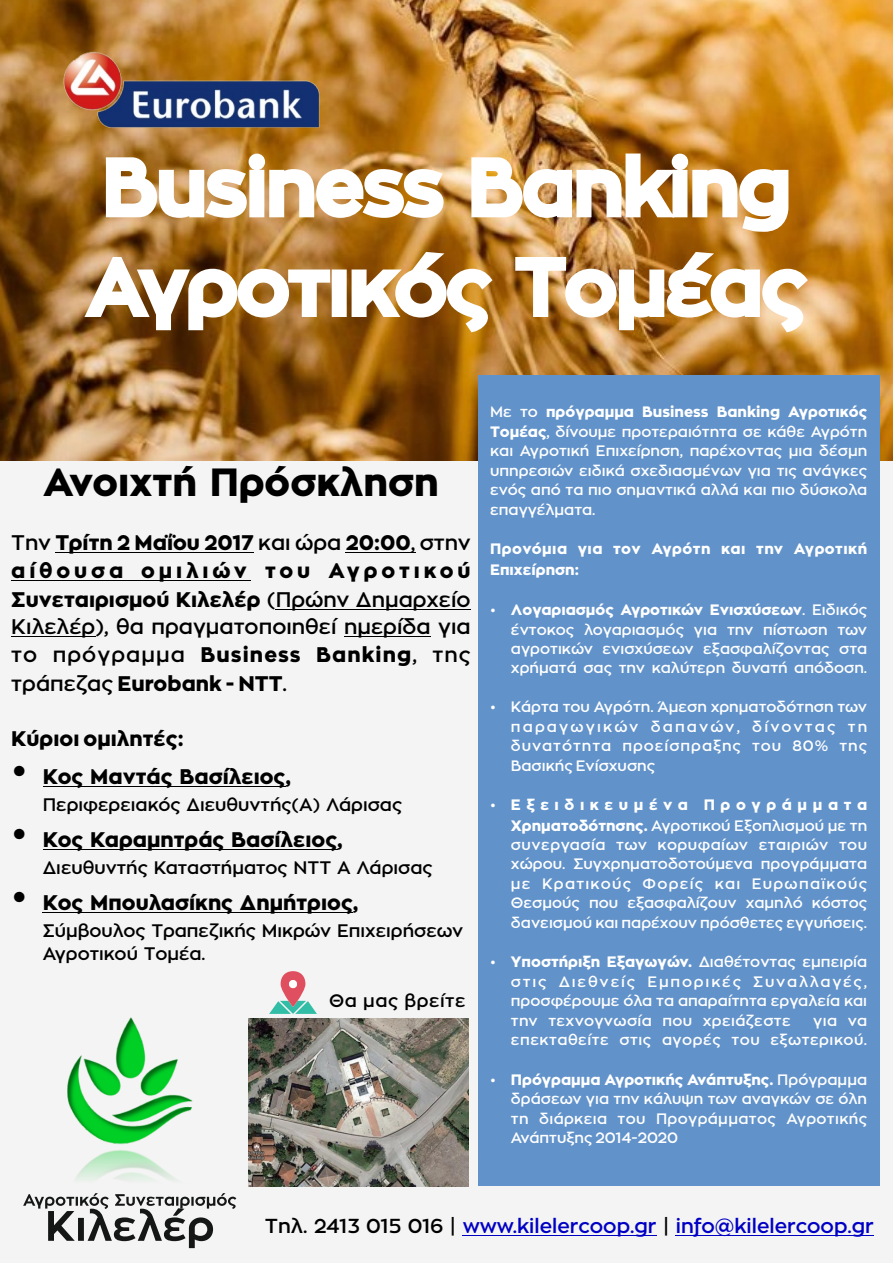
<style>
.page{position:relative;width:893px;height:1263px;background:#f4f4f4}
.page>*{position:absolute;margin:0;border:0;box-sizing:border-box;transform-origin:0 0}
.t1{font:800 39px "Zona Pro";color:#000}
.t2{font:800 21px/28.2px "Zona Pro";color:#000;text-align:justify}
.t3{font:600 20.1px "Zona Pro";color:#0000c4}
.t4{font:600 18px/23.2px "Zona Pro";color:#000}
.t5{font:600 18px "Zona Pro";letter-spacing:.025em;color:#000}
.t6{font:600 15px/19.6px "Zona Pro";color:#fff;text-align:justify}
.t7{font:800 15px/20.2px "Zona Pro";letter-spacing:.03em;color:#fff}
.t8{font:600 15px/19.4px "Zona Pro";letter-spacing:.035em;color:#fff;text-align:right}
.s1{font-weight:600}
.s2{font-weight:800}
.s3{color:#000}
</style>
<div class="page">
<img style="left:0;top:0;width:893px;height:460px">
<hr style="left:463px;top:1235px;width:194px;height:1px;background:#0000c4">
<hr style="left:676px;top:1235px;width:198px;height:1px;background:#0000c4">
<img style="left:38px;top:26px;width:284px;height:110px">
<svg style="left:80px;top:151px;width:732px;height:184px"></svg>
<img style="left:67px;top:1017px;width:125px;height:163px">
<svg style="left:23px;top:1193px;width:213px;height:55px"></svg>
<hr style="left:55px;top:552px;width:199px;height:1px;background:#000">
<hr style="left:346px;top:552px;width:65px;height:1px;background:#000">
<hr style="left:11px;top:580px;width:240px;height:1px;background:#000">
<hr style="left:276px;top:609px;width:195px;height:1px;background:#000">
<hr style="left:11px;top:636px;width:84px;height:1px;background:#000">
<hr style="left:344px;top:636px;width:87px;height:1px;background:#000">
<hr style="left:43px;top:786px;width:243px;height:1px;background:#000">
<hr style="left:43px;top:849px;width:294px;height:1px;background:#000">
<hr style="left:43px;top:912px;width:310px;height:1px;background:#000">
<div style="left:478px;top:376px;width:402px;height:810px;background:#6192ca"></div>
<img style="left:249px;top:1018px;width:219px;height:168px">
<svg style="left:269px;top:971px;width:48px;height:43px"></svg>
<div style="left:289px;top:980px;width:8px;height:8px;background:#fff;border-radius:50%"></div>
<h1 class="t1" style="left:43px;top:465px;width:397px">Ανοιχτή Πρόσκληση</h1>
<h2 class="t2" style="left:11px;top:530px;width:461px"><span class="s1">Την</span> Τρίτη 2 Μαΐου 2017 <span class="s1">και ώρα</span> 20:00<span class="s1">, στην </span>αίθουσα ομιλιών του Αγροτικού Συνεταιρισμού Κιλελέρ <span class="s1">(Πρώην Δημαρχείο Κιλελέρ), θα πραγματοποιηθεί ημερίδα για το πρόγραμμα</span> Business Banking<span class="s1">, της τράπεζας</span> Eurobank - NTT<span class="s1">.</span></h2>
<h2 class="t2" style="left:11px;top:726px;width:174px">Κύριοι ομιλητές:</h2>
<h2 class="t2" style="left:11px;top:763px;width:281px">• Κος Μαντάς Βασίλειος,</h2>
<p class="t4" style="left:43px;top:793px;width:361px">Περιφερειακός Διευθυντής(Α) Λάρισας</p>
<h2 class="t2" style="left:11px;top:826px;width:333px">• Κος Καραμητράς Βασίλειος,</h2>
<p class="t4" style="left:43px;top:857px;width:391px">Διευθυντής Καταστήματος ΝΤΤ Α Λάρισας</p>
<h2 class="t2" style="left:11px;top:890px;width:349px">• Κος Μπουλασίκης Δημήτριος,</h2>
<p class="t4" style="left:43px;top:920px;width:422px">Σύμβουλος Τραπεζικής Μικρών Επιχειρήσεων<br>Αγροτικού Τομέα.</p>
<p class="t5" style="left:329px;top:992px;width:138px">Θα μας βρείτε</p>
<p class="t6" style="left:490px;top:402px;width:379px">Με το <span class="s2">πρόγραµµα Business Banking Αγροτικός Τοµέας</span>, δίνουµε προτεραιότητα σε κάθε Αγρότη και Αγροτική Επιχείρηση, παρέχοντας µια δέσµη υπηρεσιών ειδικά σχεδιασµένων για τις ανάγκες ενός από τα πιο σηµαντικά αλλά και πιο δύσκολα επαγγέλµατα.</p>
<p class="t7" style="left:490px;top:540px;width:379px">Προνόµια για τον Αγρότη και την Αγροτική<br>Επιχείρηση:</p>
<p class="t6" style="left:511px;top:601px;width:358px;text-indent:-21px">• <span class="s2">Λογαριασµός Αγροτικών Ενισχύσεων</span>. Ειδικός έντοκος λογαριασµός για την πίστωση των αγροτικών ενισχύσεων εξασφαλίζοντας στα χρήµατά σας την καλύτερη δυνατή απόδοση.</p>
<p class="t6" style="left:511px;top:698px;width:358px;text-indent:-21px">• Κάρτα του Αγρότη. Άµεση χρηµατοδότηση των παραγωγικών δαπανών, δίνοντας τη δυνατότητα προείσπραξης του 80% της Βασικής Ενίσχυσης</p>
<p class="t6" style="left:511px;top:796px;width:358px;text-indent:-21px">• <span class="s2">Εξειδικευµένα Προγράµµατα Χρηµατοδότησης.</span> Αγροτικού Εξοπλισµού µε τη συνεργασία των κορυφαίων εταιριών του χώρου. Συγχρηµατοδοτούµενα προγράµµατα µε Κρατικούς Φορείς και Ευρωπαϊκούς Θεσµούς που εξασφαλίζουν χαµηλό κόστος δανεισµού και παρέχουν πρόσθετες εγγυήσεις.</p>
<p class="t6" style="left:511px;top:953px;width:358px;text-indent:-21px">• <span class="s2">Υποστήριξη Εξαγωγών.</span> ∆ιαθέτοντας εµπειρία στις ∆ιεθνείς Εµπορικές Συναλλαγές, προσφέρουµε όλα τα απαραίτητα εργαλεία και την τεχνογνωσία που χρειάζεστε</p>
<p class="t8" style="left:511px;top:1011px;width:358px">για να<br>επεκταθείτε στις αγορές του εξωτερικού.</p>
<p class="t6" style="left:511px;top:1070px;width:358px;text-indent:-21px">• <span class="s2">Πρόγραµµα Αγροτικής Ανάπτυξης.</span> Πρόγραµµα δράσεων για την κάλυψη των αναγκών σε όλη τη διάρκεια του Προγράµµατος Αγροτικής Ανάπτυξης 2014-2020</p>
<h3 class="t3" style="left:265px;top:1217px;width:611px"><span class="s3">Τηλ. 2413 015 016 |</span> www.kilelercoop.gr <span class="s3">|</span> info@kilelercoop.gr</h3>
</div>
